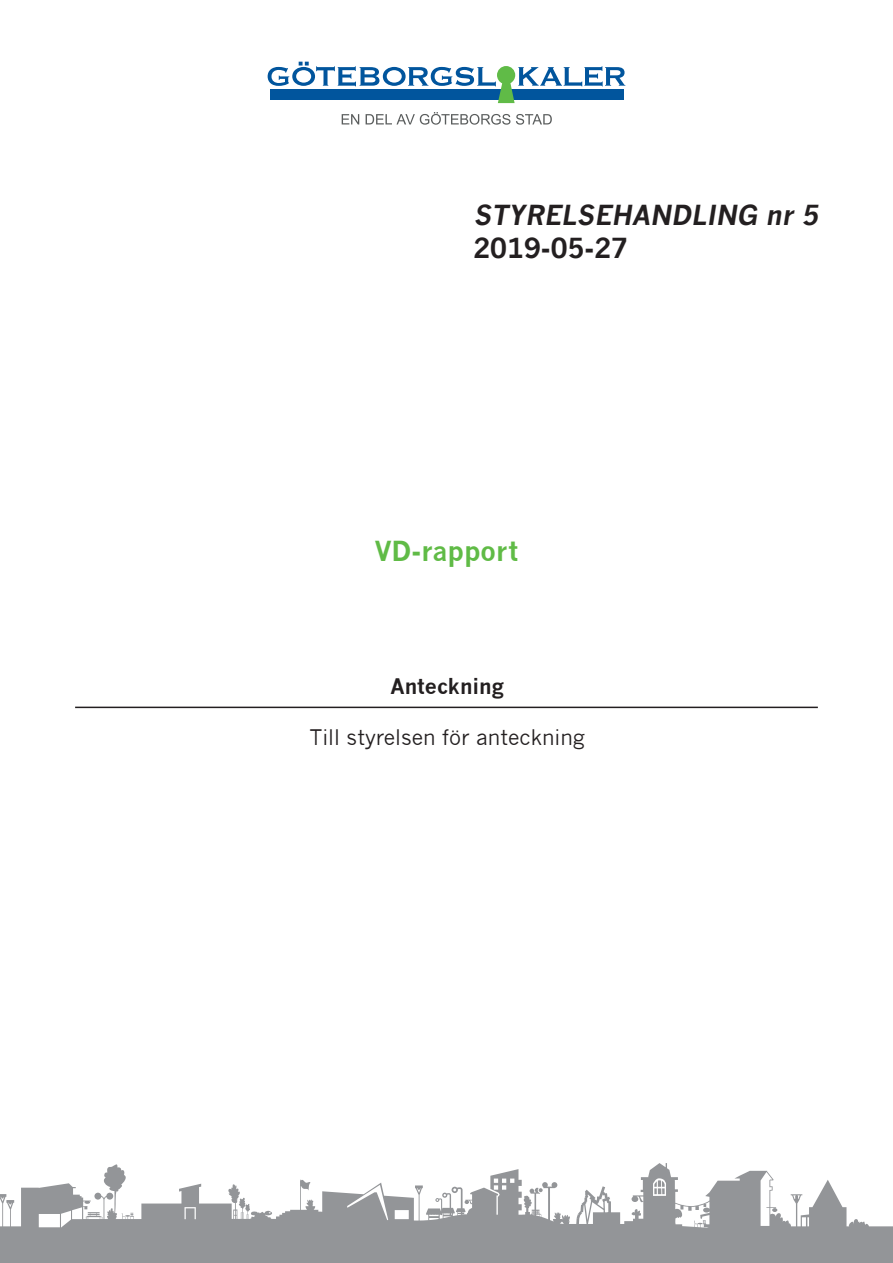
<style>
.page{position:relative;width:893px;height:1263px;background:#fff}
.page>*{position:absolute;margin:0;border:0;box-sizing:border-box;transform-origin:0 0}
.t1{font:italic 700 27px "News Gothic";color:#231f20}
.t2{font:700 27px "News Gothic";color:#231f20}
.t3{font:700 27px "News Gothic";color:#60bb46}
.t4{font:21px "News Gothic";color:#231f20}
.t5{font:700 21px "News Gothic";color:#231f20}
</style>
<div class="page">
<hr style="left:75px;top:707px;width:743px;height:1px;background:#231f20">
<svg style="left:0;top:1163px;width:893px;height:100px;fill:#939598"></svg>
<svg style="left:268px;top:62px;width:357px;height:41px"></svg>
<svg style="left:342px;top:112px;width:210px;height:13px"></svg>
<p class="t1" style="left:473px;top:199px;width:352px">STYRELSEHANDLING nr 5</p>
<p class="t2" style="left:473px;top:231px;width:156px">2019-05-27</p>
<p class="t3" style="left:375px;top:534px;width:145px">VD-rapport</p>
<p class="t5" style="left:391px;top:674px;width:115px">Anteckning</p>
<p class="t4" style="left:309px;top:725px;width:277px">Till styrelsen för anteckning</p>
</div>
